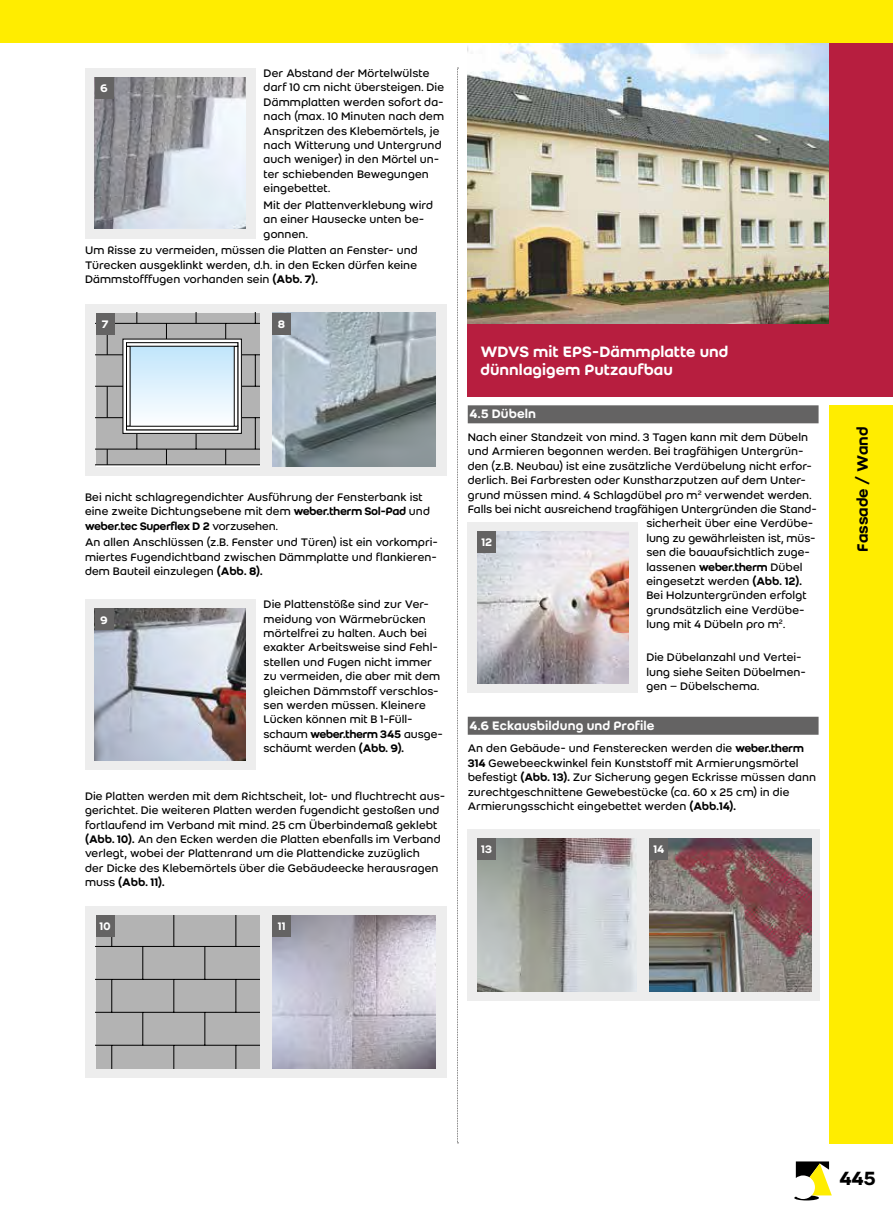
<style>
.page{position:relative;width:893px;height:1212px;background:#fff}
.page>*{position:absolute;margin:0;border:0;box-sizing:border-box;transform-origin:0 0}
.t1{font:500 21px "Weber";color:#000}
.t2{font:500 16.5px/18px "Weber";color:#fff}
.t3{font:500 16.5px "Weber";color:#000}
.t4{font:500 13.5px "Weber";letter-spacing:.005em;color:#fff}
.t5{font:12px/14.4px "Weber";color:#000}
.t6{font:12px "Weber Name";letter-spacing:.01em;color:#000}
.t7{font:500 12px "Weber";letter-spacing:.015em;color:#fff}
.s1{font-weight:500}
.s2{font-family:"Weber Name"}
.s3{font-family:"Weber"}
</style>
<div class="page">
<div style="left:829px;top:405px;width:64px;height:738px;background:#ffed00"></div>
<img style="left:468px;top:43px;width:361px;height:281px">
<div style="left:829px;top:27px;width:64px;height:369px;background:#b71e3f"></div>
<div style="left:0;top:0;width:893px;height:43px;background:#ffed00"></div>
<svg style="left:457px;top:68px;width:1px;height:1075px"></svg>
<div style="left:468px;top:324px;width:425px;height:72px;background:#b71e3f"></div>
<div style="left:468px;top:405px;width:351px;height:18px;background:#646363"></div>
<div style="left:468px;top:717px;width:351px;height:18px;background:#646363"></div>
<div style="left:85px;top:68px;width:170px;height:170px;background:#ededed"></div>
<img style="left:95px;top:77px;width:150px;height:152px">
<div style="left:95px;top:77px;width:19px;height:21px;background:#646363"></div>
<div style="left:85px;top:600px;width:170px;height:170px;background:#ededed"></div>
<img style="left:95px;top:609px;width:150px;height:151px">
<div style="left:95px;top:608px;width:19px;height:22px;background:#646363"></div>
<div style="left:468px;top:522px;width:170px;height:170px;background:#ededed"></div>
<img style="left:477px;top:531px;width:151px;height:152px">
<div style="left:477px;top:531px;width:19px;height:21px;background:#646363"></div>
<div style="left:85px;top:304px;width:361px;height:171px;background:#ededed"></div>
<svg style="left:96px;top:313px;width:163px;height:152px;background:#b9bfc3"></svg>
<img style="left:272px;top:313px;width:164px;height:153px">
<div style="left:272px;top:313px;width:19px;height:21px;background:#646363"></div>
<div style="left:96px;top:313px;width:19px;height:21px;background:#646363"></div>
<div style="left:85px;top:906px;width:361px;height:171px;background:#ededed"></div>
<svg style="left:96px;top:915px;width:163px;height:153px;background:#ababab"></svg>
<img style="left:272px;top:915px;width:164px;height:153px">
<div style="left:272px;top:915px;width:19px;height:21px;background:#646363"></div>
<div style="left:96px;top:915px;width:19px;height:21px;background:#646363"></div>
<div style="left:467px;top:829px;width:353px;height:171px;background:#ededed"></div>
<img style="left:477px;top:838px;width:160px;height:153px">
<img style="left:649px;top:838px;width:162px;height:153px">
<div style="left:649px;top:838px;width:19px;height:21px;background:#646363"></div>
<div style="left:477px;top:838px;width:19px;height:21px;background:#646363"></div>
<svg style="left:794px;top:1161px;width:38px;height:39px"></svg>
<p class="t5" style="left:264px;top:66px;width:182px">Der Abstand der Mörtelwülste darf 10 cm nicht übersteigen. Die<br>Dämmplatten werden sofort da&shy;nach (max. 10 Minuten nach dem<br>Anspritzen des Klebemörtels, je nach Witterung und Untergrund auch weniger) in den Mörtel un&shy;ter schiebenden Bewegungen eingebettet.</p>
<p class="t5" style="left:264px;top:198px;width:171px">Mit der Plattenverklebung wird an einer Hausecke unten be&shy;gonnen.</p>
<p class="t5" style="left:85px;top:243px;width:334px;text-align:justify">Um Risse zu vermeiden, müssen die Platten an Fenster- und Türecken ausgeklinkt werden, d.h. in den Ecken dürfen keine Dämmstofffugen vorhanden sein <span class="s1">(Abb. 7).</span></p>
<p class="t7" style="left:100px;top:81px;width:9px">6</p>
<p class="t7" style="left:102px;top:317px;width:8px">7</p>
<p class="t7" style="left:278px;top:317px;width:9px">8</p>
<p class="t5" style="left:85px;top:490px;width:347px">Bei nicht schlagregendichter Ausführung der Fensterbank ist eine zweite Dichtungsebene mit dem <span class="s2">weber.therm Sol-Pad</span> und</p>
<p class="t6" style="left:85px;top:519px;width:194px">weber.tec Superflex D 2 <span class="s3">vorzusehen.</span></p>
<p class="t5" style="left:85px;top:535px;width:354px;text-align:justify">An allen Anschlüssen (z.B. Fenster und Türen) ist ein vorkompri&shy;miertes Fugendichtband zwischen Dämmplatte und flankieren&shy;dem Bauteil einzulegen <span class="s1">(Abb. 8).</span></p>
<p class="t5" style="left:264px;top:597px;width:181px">Die Plattenstöße sind zur Ver&shy;meidung von Wärmebrücken mörtelfrei zu halten. Auch bei exakter Arbeitsweise sind Fehl&shy;stellen und Fugen nicht immer zu vermeiden, die aber mit dem gleichen Dämmstoff verschlos&shy;sen werden müssen. Kleinere<br>Lücken können mit B 1-Füll&shy;schaum <span class="s2">weber.therm</span> <span class="s1">345</span> ausge&shy;schäumt werden <span class="s1">(Abb. 9).</span></p>
<p class="t5" style="left:85px;top:789px;width:362px">Die Platten werden mit dem Richtscheit, lot- und fluchtrecht aus&shy;gerichtet. Die weiteren Platten werden fugendicht gestoßen und fortlaufend im Verband mit mind. 25 cm Überbindemaß geklebt <span class="s1">(Abb. 10).</span> An den Ecken werden die Platten ebenfalls im Verband verlegt, wobei der Plattenrand um die Plattendicke zuzüglich<br>der Dicke des Klebemörtels über die Gebäudeecke herausragen muss <span class="s1">(Abb. 11).</span></p>
<p class="t7" style="left:100px;top:613px;width:9px">9</p>
<p class="t7" style="left:99px;top:919px;width:13px">10</p>
<p class="t7" style="left:278px;top:919px;width:9px">11</p>
<h2 class="t2" style="left:480px;top:343px;width:250px">WDVS mit EPS-Dämmplatte und dünnlagigem Putzaufbau</h2>
<p class="t4" style="left:470px;top:406px;width:68px">4.5 Dübeln</p>
<p class="t5" style="left:468px;top:430px;width:342px">Nach einer Standzeit von mind. 3 Tagen kann mit dem Dübeln</p>
<p class="t5" style="left:468px;top:444px;width:337px">und Armieren begonnen werden. Bei tragfähigen Untergrün-</p>
<p class="t5" style="left:468px;top:459px;width:346px">den (z.B. Neubau) ist eine zusätzliche Verdübelung nicht erfor-</p>
<p class="t5" style="left:468px;top:473px;width:340px">derlich. Bei Farbresten oder Kunstharzputzen auf dem Unter-</p>
<p class="t5" style="left:468px;top:487px;width:345px">grund müssen mind. 4 Schlagdübel pro m<sup>2</sup> verwendet werden.</p>
<p class="t5" style="left:468px;top:502px;width:351px">Falls bei nicht ausreichend tragfähigen Untergründen die Stand-</p>
<p class="t5" style="left:646px;top:516px;width:168px">sicherheit über eine Verdübe-</p>
<p class="t5" style="left:646px;top:531px;width:171px">lung zu gewährleisten ist, müs-</p>
<p class="t5" style="left:646px;top:545px;width:165px">sen die bauaufsichtlich zuge-</p>
<p class="t5" style="left:646px;top:559px;width:158px">lassenen <span class="s2">weber.therm</span> Dübel</p>
<p class="t5" style="left:646px;top:574px;width:157px">eingesetzt werden <span class="s1">(Abb. 12).</span></p>
<p class="t5" style="left:646px;top:588px;width:162px">Bei Holzuntergründen erfolgt</p>
<p class="t5" style="left:646px;top:603px;width:160px">grundsätzlich eine Verdübe-</p>
<p class="t5" style="left:646px;top:617px;width:140px">lung mit 4 Dübeln pro m<sup>2</sup>.</p>
<p class="t5" style="left:646px;top:650px;width:161px">Die Dübelanzahl und Vertei&shy;lung siehe Seiten Dübelmen&shy;gen – Dübelschema.</p>
<p class="t4" style="left:470px;top:717px;width:186px">4.6 Eckausbildung und Profile</p>
<p class="t5" style="left:468px;top:741px;width:350px">An den Gebäude- und Fensterecken werden die <span class="s2">weber.therm </span><span class="s1">314</span> Gewebeeckwinkel fein Kunststoff mit Armierungsmörtel befestigt <span class="s1">(Abb. 13).</span> Zur Sicherung gegen Eckrisse müssen dann zurechtgeschnittene Gewebestücke (ca. 60 x 25 cm) in die Armierungsschicht eingebettet werden <span class="s1">(Abb.14).</span></p>
<p class="t7" style="left:481px;top:535px;width:12px">12</p>
<p class="t7" style="left:481px;top:842px;width:12px">13</p>
<p class="t7" style="left:654px;top:842px;width:12px">14</p>
<h2 class="t3" style="left:853px;top:552px;width:127px;rotate:-90deg">Fassade / Wand</h2>
<h1 class="t1" style="left:840px;top:1166px;width:38px">445</h1>
</div>
